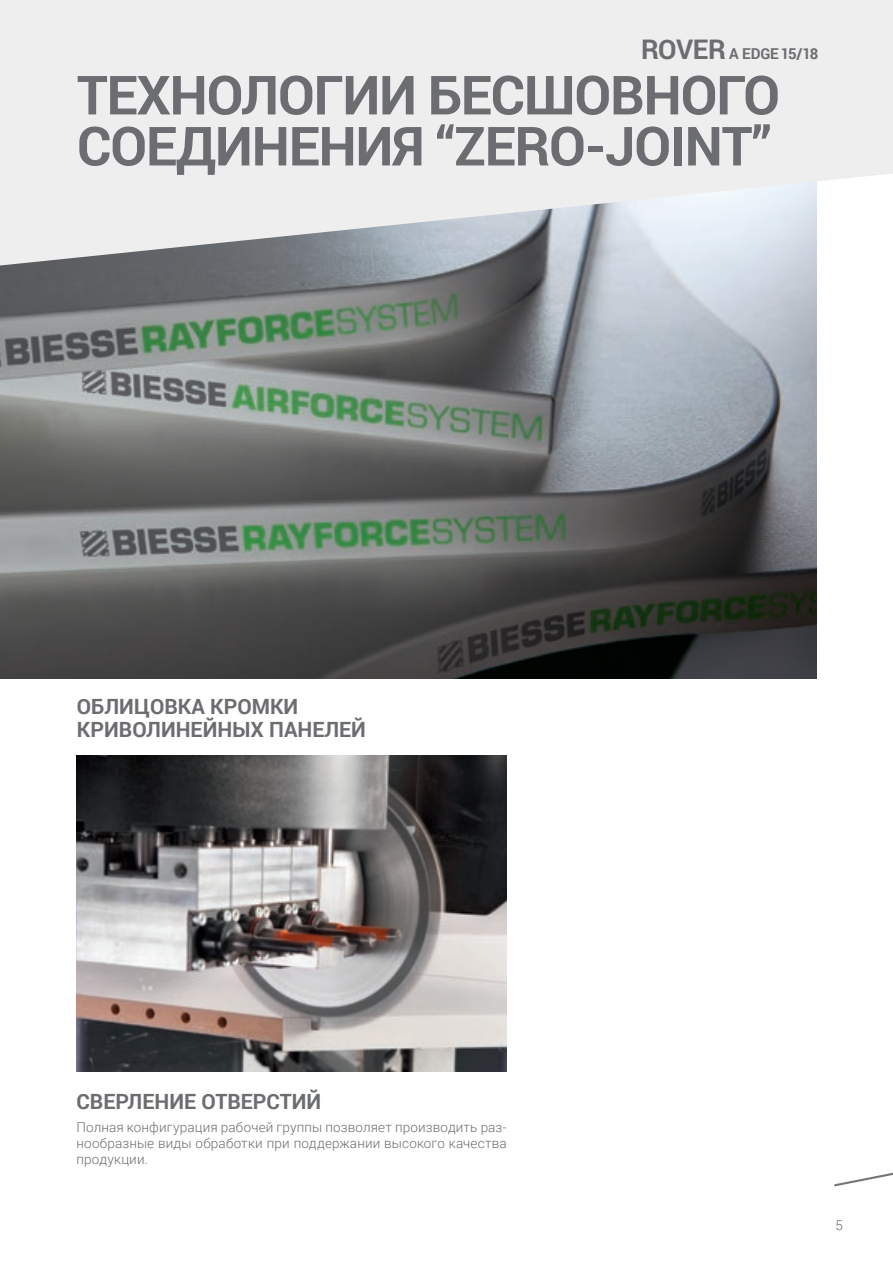
<style>
.page{position:relative;width:893px;height:1263px;background:#fff}
.page>*{position:absolute;margin:0;border:0;box-sizing:border-box;transform-origin:0 0}
._1_TITOLO_GRIGIO{font:700 54px/51px "Roboto";letter-spacing:-.02em;color:#6c6d70}
.NEW_PI_-_SOTTOTILO_V{font:700 21px/22.5px "Roboto";color:#6c6d70}
.t1{font:700 15px "Roboto";letter-spacing:-.01em;color:#6c6d70}
.t2{font:300 13.5px/16.2px "Roboto";letter-spacing:.01em;color:#6c6d70;text-align:justify}
.s1{font-size:27px}
</style>
<div class="page">
<svg style="left:834px;top:1172px;width:59px;height:14px"></svg>
<img style="left:0;top:265px;width:816px;height:413px">
<svg style="left:0;top:0;width:893px;height:265px;background:#e6e7e9"></svg>
<img style="left:77px;top:756px;width:430px;height:316px">
<p class="t1" style="left:641px;top:43px;width:179px"><span class="s1">ROVER</span> A EDGE 15/18</p>
<p class="_1_TITOLO_GRIGIO" style="left:77px;top:68px;width:705px">ТЕХНОЛОГИИ БЕСШОВНОГО<br>СОЕДИНЕНИЯ “ZERO-JOINT”</p>
<p class="NEW_PI_-_SOTTOTILO_V" style="left:77px;top:695px;width:291px">ОБЛИЦОВКА КРОМКИ<br>КРИВОЛИНЕЙНЫХ ПАНЕЛЕЙ</p>
<p class="NEW_PI_-_SOTTOTILO_V" style="left:77px;top:1090px;width:246px">СВЕРЛЕНИЕ ОТВЕРСТИЙ</p>
<p class="t2" style="left:77px;top:1118px;width:432px">Полная конфигурация рабочей группы позволяет производить раз&shy;нообразные виды обработки при поддержании высокого качества продукции.</p>
<p class="t2" style="left:836px;top:1216px;width:9px">5</p>
</div>
